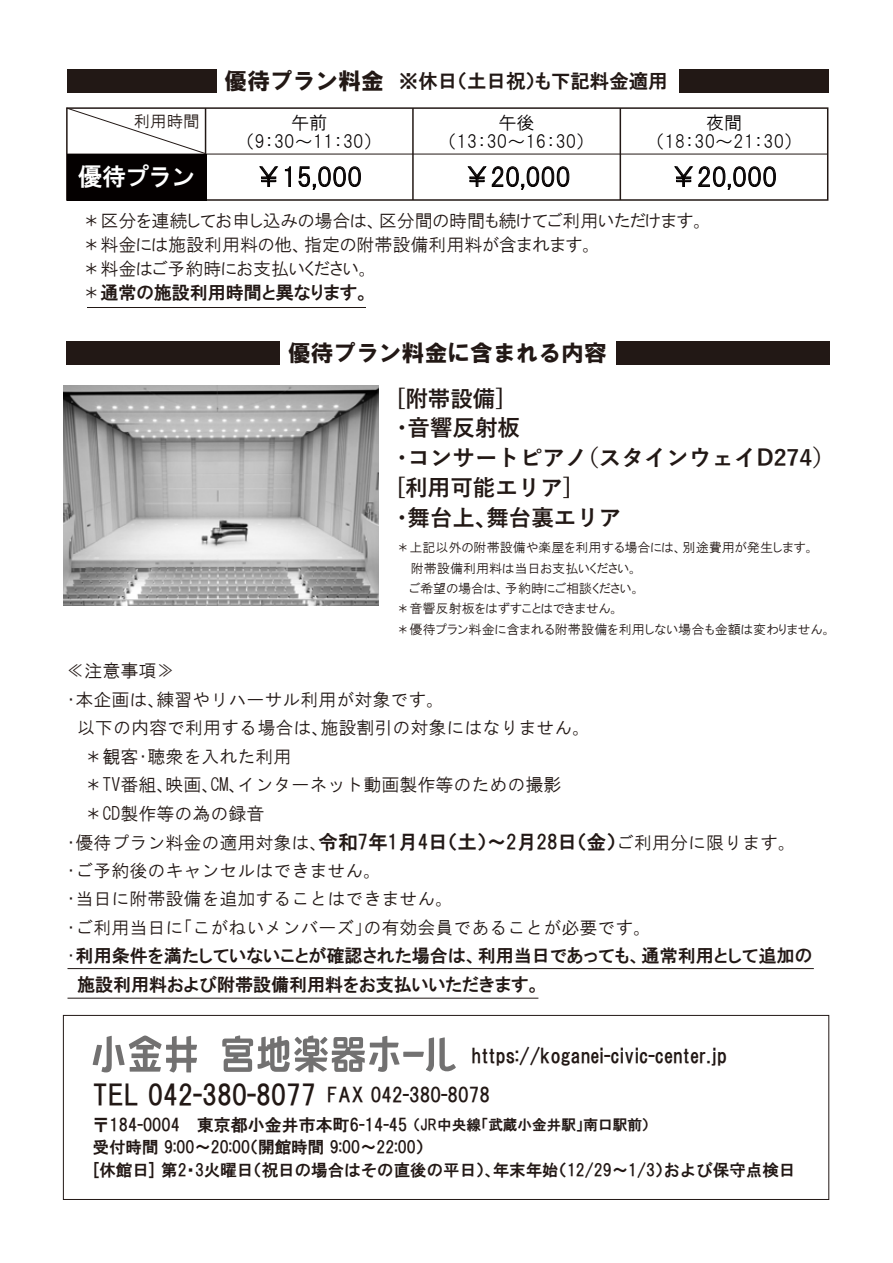
<style>
.page{position:relative;width:893px;height:1263px;background:#fff}
.page>*{position:absolute;margin:0;border:0;box-sizing:border-box;transform-origin:0 0}
.t1{font:27.45px "HGS Gothic E";color:#221815}
.t2{font:25.8px "HGP Gothic M";color:#040000}
.t3{font:24px "HGS Gothic E";letter-spacing:-.04em;color:#fff}
.t4{font:22.8px "HG Soei Kakugothic UB";color:#221815}
.t5{font:700 22.5px/29.7px "Yu Gothic";color:#221815}
.t6{font:19.5px "HGS Gothic E";color:#221815}
.t7{font:19.5px "HGP Gothic E";color:#221815}
.t8{font:18px "HG Gothic M";color:#221815}
.t9{font:18px/28.5px "HGP Gothic E";color:#221815}
.t10{font:18px/24px "HGP Gothic M";color:#221815}
.t11{font:18px/19.5px "HGP Gothic M";color:#040000;text-align:center}
.t12{font:16.95px "HGS Gothic E";color:#221815}
.t13{font:16.5px/23.1px "HGS Gothic E";color:#221815}
.t14{font:16.5px "HGP Gothic M";color:#221815}
.t15{font:13.05px "HGP Gothic M";color:#221815}
.s1{font-family:"HG Soei Kakugothic UB";font-size:22.8px}
.s2{font-family:"HGP Gothic M"}
.s3{font-family:"HGS Gothic E";font-size:19.5px}
.s4{font-family:"HG Gothic M"}
.s5{font-size:19.5px}
.s6{font-size:14.7px}
</style>
<div class="page">
<img style="left:63px;top:386px;width:316px;height:219px">
<div style="left:66px;top:107px;width:762px;height:94px;border:2px solid #221815"></div>
<hr style="left:67px;top:154px;width:761px;height:1px;background:#221815">
<hr style="left:620px;top:108px;width:1px;height:92px;background:#221815">
<hr style="left:412px;top:108px;width:2px;height:92px;background:#221815">
<svg style="left:66px;top:107px;width:141px;height:48px"></svg>
<div style="left:63px;top:1015px;width:766px;height:185px;border:1px solid #221815"></div>
<svg style="left:93px;top:1035px;width:104px;height:37px"></svg>
<svg style="left:222px;top:1035px;width:234px;height:37px"></svg>
<hr style="left:67px;top:968px;width:747px;height:1px;background:#221815">
<hr style="left:67px;top:998px;width:471px;height:1px;background:#221815">
<div style="left:67px;top:154px;width:139px;height:46px;background:#040000"></div>
<svg style="left:259px;top:166px;width:19px;height:21px"></svg>
<svg style="left:285px;top:166px;width:6px;height:21px"></svg>
<svg style="left:298px;top:166px;width:63px;height:24px"></svg>
<svg style="left:468px;top:166px;width:101px;height:24px"></svg>
<svg style="left:674px;top:166px;width:102px;height:24px"></svg>
<hr style="left:88px;top:307px;width:278px;height:1px;background:#221815">
<div style="left:67px;top:69px;width:149px;height:23px;background:#221815"></div>
<div style="left:679px;top:69px;width:149px;height:23px;background:#221815"></div>
<div style="left:67px;top:341px;width:213px;height:24px;background:#221815"></div>
<div style="left:616px;top:341px;width:213px;height:24px;background:#221815"></div>
<p class="t14" style="left:134px;top:112px;width:67px">利用時間</p>
<h3 class="t3" style="left:78px;top:164px;width:118px">優待プラン</h3>
<p class="t7" style="left:225px;top:71px;width:445px"><span class="s1">優待プラン料金</span> ※休日（土日祝）も下記料金適用</p>
<p class="t11" style="left:245px;top:112px;width:129px">午前<br>（9：30～11：30）</p>
<h2 class="t2" style="left:256px;top:164px;width:108px">￥15,000</h2>
<h2 class="t2" style="left:464px;top:164px;width:108px">￥20,000</h2>
<h2 class="t2" style="left:671px;top:164px;width:108px">￥20,000</h2>
<p class="t11" style="left:447px;top:112px;width:139px">午後<br>（13：30～16：30）</p>
<p class="t11" style="left:655px;top:112px;width:139px">夜間<br>（18：30～21：30）</p>
<p class="t10" style="left:82px;top:208px;width:625px">＊区分を連続してお申し込みの場合は、区分間の時間も続けてご利用いただけます。＊料金には施設利用料の他、指定の附帯設備利用料が含まれます。<br>＊料金はご予約時にお支払いください。</p>
<p class="t9" style="left:82px;top:278px;width:288px"><span class="s2">＊</span>通常の施設利用時間と異なります。</p>
<p class="t4" style="left:288px;top:341px;width:320px">優待プラン料金に含まれる内容</p>
<p class="t5" style="left:391px;top:384px;width:446px">[附帯設備]<br>・音響反射板<br>・コンサートピアノ（スタインウェイD274）[利用可能エリア]<br>・舞台上、舞台裏エリア</p>
<p class="t15" style="left:396px;top:541px;width:420px">＊上記以外の附帯設備や楽屋を利用する場合には、別途費用が発生します。</p>
<p class="t15" style="left:411px;top:561px;width:229px">附帯設備利用料は当日お支払いください。</p>
<p class="t15" style="left:409px;top:582px;width:232px">ご希望の場合は、予約時にご相談ください。</p>
<p class="t15" style="left:396px;top:602px;width:224px">＊音響反射板をはずすことはできません。</p>
<p class="t15" style="left:396px;top:623px;width:437px">＊優待プラン料金に含まれる附帯設備を利用しない場合も金額は変わりません。</p>
<p class="t8" style="left:67px;top:662px;width:109px">≪注意事項≫</p>
<p class="t8" style="left:62px;top:690px;width:384px">・本企画は、練習やリハーサル利用が対象です。</p>
<p class="t8" style="left:77px;top:719px;width:514px">以下の内容で利用する場合は、施設割引の対象にはなりません。</p>
<p class="t8" style="left:67px;top:747px;width:226px">　＊観客・聴衆を入れた利用</p>
<p class="t8" style="left:67px;top:775px;width:497px">　＊TV番組、映画、CM、インターネット動画製作等のための撮影</p>
<p class="t8" style="left:67px;top:804px;width:199px">　＊CD製作等の為の録音</p>
<p class="t8" style="left:62px;top:833px;width:736px">・優待プラン料金の適用対象は、<span class="s3">令和7年1月4日（土）～2月28日（金）</span>ご利用分に限ります。</p>
<p class="t8" style="left:62px;top:861px;width:321px">・ご予約後のキャンセルはできません。</p>
<p class="t8" style="left:62px;top:890px;width:393px">・当日に附帯設備を追加することはできません。</p>
<p class="t8" style="left:62px;top:918px;width:591px">・ご利用当日に「こがねいメンバーズ」の有効会員であることが必要です。</p>
<p class="t9" style="left:77px;top:941px;width:737px;text-indent:-15px"><span class="s4">・</span>利用条件を満たしていないことが確認された場合は、利用当日であっても、通常利用として追加の施設利用料および附帯設備利用料をお支払いいただきます。</p>
<p class="t6" style="left:472px;top:1046px;width:257px">https://koganei-civic-center.jp</p>
<h1 class="t1" style="left:93px;top:1082px;width:399px">TEL 042-380-8077 <span class="s5">FAX 042-380-8078</span></h1>
<p class="t12" style="left:93px;top:1116px;width:565px">〒184-0004　東京都小金井市本町6-14-45 <span class="s6">（JR中央線「武蔵小金井駅」南口駅前）</span></p>
<p class="t13" style="left:93px;top:1136px;width:704px">受付時間 9:00～20:00（開館時間 9:00～22:00）<br>[休館日] 第2・3火曜日（祝日の場合はその直後の平日）、年末年始（12/29～1/3）および保守点検日</p>
</div>
